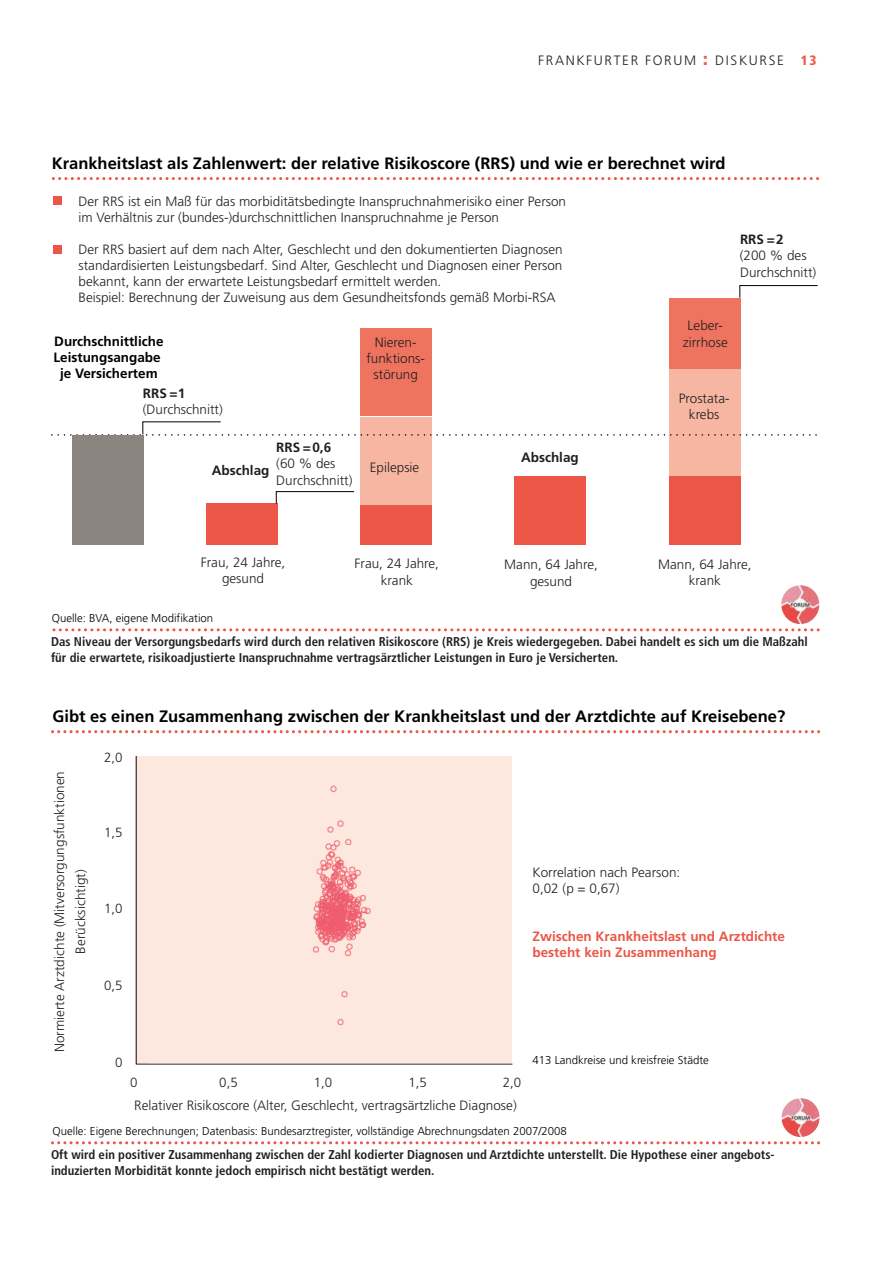
<style>
.page{position:relative;width:893px;height:1263px;background:#fff}
.page>*{position:absolute;margin:0;border:0;box-sizing:border-box;transform-origin:0 0}
.t1{font:700 16.5px "Frutiger";color:#010000}
.t2{font:300 13.5px/16.2px "Frutiger";color:#231f20;text-align:center}
.t3{font:700 13.5px/16.2px "Frutiger";color:#eb5647}
.t4{font:700 13.5px/16.2px "Frutiger";color:#010000;text-align:center}
.t5{font:700 13.5px "Frutiger";color:#231f20}
.t6{font:300 13.5px "Frutiger";letter-spacing:.12em;color:#231f20}
.t7{font:300 13.35px "Frutiger";color:#231f20}
.t8{font:700 condensed 12.75px/15.9px "Frutiger";color:#231f20}
.t9{font:300 11.4px "Frutiger";color:#010000}
.s1{font-weight:900;font-size:17.55px;color:#f0594d}
.s2{font-weight:900;font-stretch:condensed;color:#f0594d}
</style>
<div class="page">
<svg style="left:53px;top:177px;width:766px;height:3px"></svg>
<svg style="left:54px;top:628px;width:765px;height:3px"></svg>
<img style="left:781px;top:585px;width:38px;height:39px">
<div style="left:206px;top:503px;width:71px;height:42px;background:#eb5647"></div>
<div style="left:360px;top:505px;width:71px;height:40px;background:#eb5647"></div>
<div style="left:515px;top:477px;width:71px;height:68px;background:#eb5647"></div>
<div style="left:669px;top:477px;width:71px;height:68px;background:#eb5647"></div>
<svg style="left:142px;top:285px;width:676px;height:219px"></svg>
<svg style="left:52px;top:434px;width:765px;height:2px"></svg>
<div style="left:53px;top:196px;width:9px;height:9px;background:#eb5647"></div>
<div style="left:53px;top:245px;width:9px;height:8px;background:#eb5647"></div>
<div style="left:73px;top:435px;width:71px;height:110px;background:#8b8580"></div>
<svg style="left:51px;top:730px;width:769px;height:3px"></svg>
<svg style="left:51px;top:1141px;width:769px;height:3px"></svg>
<img style="left:781px;top:1098px;width:39px;height:39px">
<div style="left:136px;top:756px;width:376px;height:308px;background:#fce8df"></div>
<p class="t6" style="left:538px;top:53px;width:280px">FrankFurter Forum <span class="s1">:</span> Diskurse <span class="s2">13</span></p>
<p class="t1" style="left:52px;top:154px;width:675px">Krankheitslast als Zahlenwert: der relative Risikoscore (RRS) und wie er berechnet wird</p>
<p class="t2" style="left:79px;top:193px;width:489px;text-align:left">Der RRS ist ein Maß für das morbiditätsbedingte Inanspruchnahmerisiko einer Person im Verhältnis zur (bundes-)durchschnittlichen Inanspruchnahme je Person</p>
<p class="t2" style="left:79px;top:241px;width:486px;text-align:left">Der RRS basiert auf dem nach Alter, Geschlecht und den dokumentierten Diagnosen standardisierten Leistungsbedarf. Sind Alter, Geschlecht und Diagnosen einer Person bekannt, kann der erwartete Leistungsbedarf ermittelt werden.<br>Beispiel: Berechnung der Zuweisung aus dem Gesundheitsfonds gemäß Morbi-RSA</p>
<p class="t4" style="left:53px;top:333px;width:112px">Durchschnittliche<br>Leistungsangabe je Versichertem</p>
<p class="t2" style="left:366px;top:334px;width:60px">Nieren&shy;funktions&shy;störung</p>
<p class="t5" style="left:143px;top:385px;width:44px">RRS =1</p>
<p class="t2" style="left:143px;top:402px;width:82px">(Durchschnitt)</p>
<p class="t5" style="left:212px;top:462px;width:59px">Abschlag</p>
<p class="t5" style="left:276px;top:440px;width:56px">RRS =0,6</p>
<p class="t2" style="left:276px;top:456px;width:78px;text-align:left">(60 % des<br>Durchschnitt)</p>
<p class="t2" style="left:370px;top:459px;width:51px">Epilepsie</p>
<p class="t5" style="left:521px;top:449px;width:59px">Abschlag</p>
<p class="t2" style="left:683px;top:318px;width:46px">Leber&shy;zirrhose</p>
<p class="t2" style="left:679px;top:391px;width:52px">Prostata&shy;krebs</p>
<p class="t5" style="left:740px;top:232px;width:45px">RRS=2</p>
<p class="t2" style="left:740px;top:248px;width:78px;text-align:left">(200 % des<br>Durchschnitt)</p>
<p class="t2" style="left:201px;top:554px;width:86px">Frau, 24 Jahre, gesund</p>
<p class="t9" style="left:52px;top:612px;width:163px">Quelle: BVA, eigene Modifikation</p>
<p class="t2" style="left:355px;top:556px;width:86px">Frau, 24 Jahre, krank</p>
<p class="t2" style="left:504px;top:557px;width:95px">Mann, 64 Jahre, gesund</p>
<p class="t2" style="left:658px;top:556px;width:95px">Mann, 64 Jahre, krank</p>
<p class="t8" style="left:51px;top:634px;width:758px">Das niveau der versorgungsbedarfs wird durch den relativen risikoscore (rrs) je kreis wiedergegeben. Dabei handelt es sich um die maßzahl für die erwartete, risikoadjustierte inanspruchnahme vertragsärztlicher leistungen in euro je versicherten.</p>
<p class="t1" style="left:53px;top:706px;width:734px">Gibt es einen Zusammenhang zwischen der Krankheitslast und der Arztdichte auf Kreisebene?</p>
<p class="t2" style="left:49px;top:1052px;width:283px;line-height:21px;rotate:-90deg">Normierte Arztdichte (Mitversorgungsfunktionen<br>Berücksichtigt)</p>
<p class="t7" style="left:104px;top:749px;width:20px">2,0</p>
<p class="t7" style="left:104px;top:824px;width:20px">1,5</p>
<p class="t7" style="left:104px;top:901px;width:20px">1,0</p>
<p class="t7" style="left:104px;top:978px;width:20px">0,5</p>
<p class="t2" style="left:532px;top:865px;width:149px;text-align:left">Korrelation nach Pearson:<br>0,02 (p = 0,67)</p>
<p class="t3" style="left:532px;top:928px;width:254px">Zwischen Krankheitslast und Arztdichte besteht kein Zusammenhang</p>
<p class="t7" style="left:115px;top:1055px;width:9px">0</p>
<p class="t7" style="left:130px;top:1074px;width:9px">0</p>
<p class="t7" style="left:219px;top:1074px;width:20px">0,5</p>
<p class="t7" style="left:314px;top:1074px;width:20px">1,0</p>
<p class="t7" style="left:408px;top:1074px;width:20px">1,5</p>
<p class="t7" style="left:503px;top:1074px;width:20px">2,0</p>
<p class="t2" style="left:134px;top:1097px;width:384px">Relativer Risikoscore (Alter, Geschlecht, vertragsärtzliche Diagnose)</p>
<p class="t9" style="left:532px;top:1053px;width:178px">413 Landkreise und kreisfreie Städte</p>
<p class="t9" style="left:53px;top:1125px;width:516px">Quelle: Eigene Berechnungen; Datenbasis: Bundesarztregister, vollständige Abrechnungsdaten 2007/2008</p>
<p class="t8" style="left:51px;top:1147px;width:725px">oft wird ein positiver zusammenhang zwischen der zahl kodierter Diagnosen und arztdichte unterstellt. Die Hypothese einer angebots&shy;induzierten morbidität konnte jedoch empirisch nicht bestätigt werden.</p>
</div>
